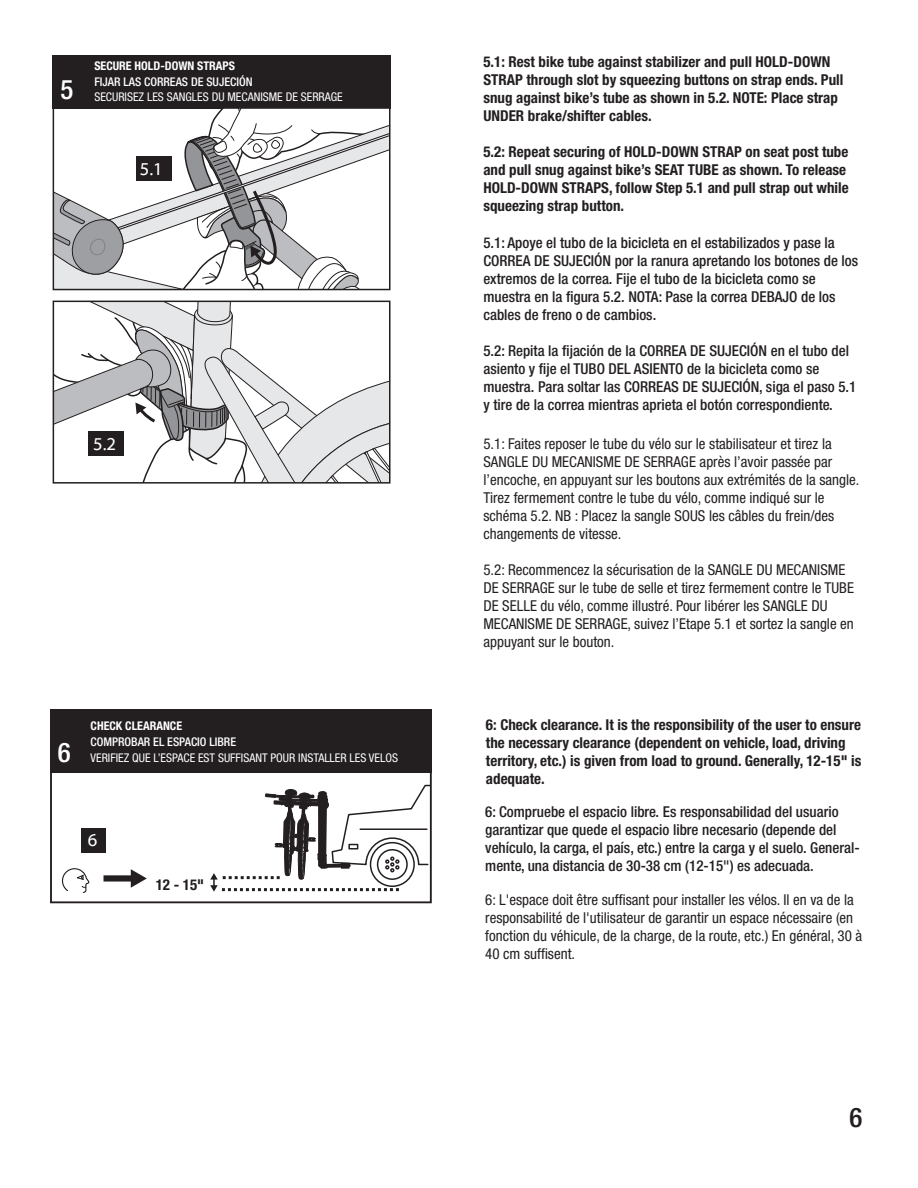
<style>
.page{position:relative;width:918px;height:1188px;background:#fff}
.page>*{position:absolute;margin:0;border:0;box-sizing:border-box;transform-origin:0 0}
.t1{font:500 condensed 27px "Helvetica Neue LT Std";color:#fff}
.t2{font:500 condensed 27px "Helvetica Neue LT Std";color:#231f20}
.t3{font:18px "Myriad Web Pro";color:#fff}
.t4{font:condensed 15px/18px "Helvetica Neue LT Std";color:#231f20}
.t5{font:500 condensed 15px/18px "Helvetica Neue LT Std";color:#231f20}
.t6{font:700 condensed 15px/18px "Helvetica Neue LT Std";color:#231f20}
.t7{font:condensed 12px "Helvetica Neue LT Std";color:#fff}
.t8{font:500 condensed 12px "Helvetica Neue LT Std";color:#fff}
.t9{font:700 condensed 12px "Helvetica Neue LT Std";color:#fff}
</style>
<div class="page">
<div style="left:52px;top:55px;width:339px;height:54px;background:#231f20"></div>
<svg style="left:56px;top:304px;width:332px;height:177px"></svg>
<div style="left:53px;top:301px;width:338px;height:183px;border:2px solid #231f20"></div>
<svg style="left:56px;top:110px;width:332px;height:177px"></svg>
<div style="left:53px;top:107px;width:338px;height:183px;border:2px solid #231f20"></div>
<div style="left:104px;top:875px;width:30px;height:7px;background:#231f20"></div>
<svg style="left:131px;top:869px;width:16px;height:19px"></svg>
<svg style="left:61px;top:868px;width:29px;height:25px"></svg>
<div style="left:50px;top:769px;width:382px;height:134px;border:2px solid #231f20"></div>
<div style="left:50px;top:709px;width:382px;height:64px;background:#231f20"></div>
<div style="left:81px;top:828px;width:25px;height:24px;background:#231f20"></div>
<svg style="left:210px;top:784px;width:221px;height:108px"></svg>
<h1 class="t1" style="left:60px;top:73px;width:14px">5</h1>
<p class="t9" style="left:94px;top:59px;width:142px">SECURE HOLD-DOWN STRAPS</p>
<p class="t8" style="left:94px;top:74px;width:160px">FIJAR LAS CORREAS DE SUJECIÓN</p>
<p class="t7" style="left:94px;top:90px;width:250px">SECURISEZ LES SANGLES DU MECANISME DE SERRAGE</p>
<p class="t3" style="left:140px;top:159px;width:24px">5.1</p>
<p class="t3" style="left:93px;top:434px;width:24px">5.2</p>
<p class="t6" style="left:483px;top:52px;width:361px">5.1: Rest bike tube against stabilizer and pull HOLD-DOWN STRAP through slot by squeezing buttons on strap ends. Pull snug against bike’s tube as shown in 5.2. NOTE: Place strap UNDER brake/shifter cables.</p>
<p class="t6" style="left:483px;top:142px;width:367px">5.2: Repeat securing of HOLD-DOWN STRAP on seat post tube and pull snug against bike’s SEAT TUBE as shown. To release HOLD-DOWN STRAPS, follow Step 5.1 and pull strap out while squeezing strap button.</p>
<p class="t5" style="left:483px;top:233px;width:376px">5.1: Apoye el tubo de la bicicleta en el estabilizados y pase la CORREA DE SUJECIÓN por la ranura apretando los botones de los extremos de la correa. Fije el tubo de la bicicleta como se muestra en la figura 5.2. NOTA: Pase la correa DEBAJO de los cables de freno o de cambios.</p>
<p class="t5" style="left:483px;top:341px;width:374px">5.2: Repita la fijación de la CORREA DE SUJECIÓN en el tubo del asiento y fije el TUBO DEL ASIENTO de la bicicleta como se muestra. Para soltar las CORREAS DE SUJECIÓN, siga el paso 5.1 y tire de la correa mientras aprieta el botón correspondiente.</p>
<p class="t4" style="left:483px;top:434px;width:378px">5.1: Faites reposer le tube du vélo sur le stabilisateur et tirez la SANGLE DU MECANISME DE SERRAGE après l’avoir passée par l’encoche, en appuyant sur les boutons aux extrémités de la sangle.<br>Tirez fermement contre le tube du vélo, comme indiqué sur le schéma 5.2. NB : Placez la sangle SOUS les câbles du frein/des changements de vitesse.</p>
<p class="t4" style="left:483px;top:560px;width:372px">5.2: Recommencez la sécurisation de la SANGLE DU MECANISME DE SERRAGE sur le tube de selle et tirez fermement contre le TUBE DE SELLE du vélo, comme illustré. Pour libérer les SANGLE DU MECANISME DE SERRAGE, suivez l’Etape 5.1 et sortez la sangle en appuyant sur le bouton.</p>
<h1 class="t1" style="left:58px;top:737px;width:14px">6</h1>
<p class="t9" style="left:91px;top:719px;width:93px">CHECK CLEARANCE</p>
<p class="t6" style="left:486px;top:716px;width:377px">6: Check clearance. It is the responsibility of the user to ensure the necessary clearance (dependent on vehicle, load, driving territory, etc.) is given from load to ground. Generally, 12-15" is adequate.</p>
<p class="t8" style="left:91px;top:735px;width:147px">COMPROBAR EL ESPACIO LIBRE</p>
<p class="t7" style="left:91px;top:751px;width:309px">VERIFIEZ QUE L’ESPACE EST SUFFISANT POUR INSTALLER LES VELOS</p>
<p class="t3" style="left:88px;top:831px;width:11px">6</p>
<p class="t6" style="left:156px;top:875px;width:50px">12 - 15"</p>
<p class="t5" style="left:485px;top:803px;width:376px">6: Compruebe el espacio libre. Es responsabilidad del usuario garantizar que quede el espacio libre necesario (depende del vehículo, la carga, el país, etc.) entre la carga y el suelo. General&shy;mente, una distancia de 30-38 cm (12-15") es adecuada.</p>
<p class="t4" style="left:485px;top:891px;width:378px">6: L'espace doit être suffisant pour installer les vélos. Il en va de la responsabilité de l'utilisateur de garantir un espace nécessaire (en fonction du véhicule, de la charge, de la route, etc.) En général, 30 à 40 cm suffisent.</p>
<h1 class="t2" style="left:849px;top:1102px;width:14px">6</h1>
</div>
